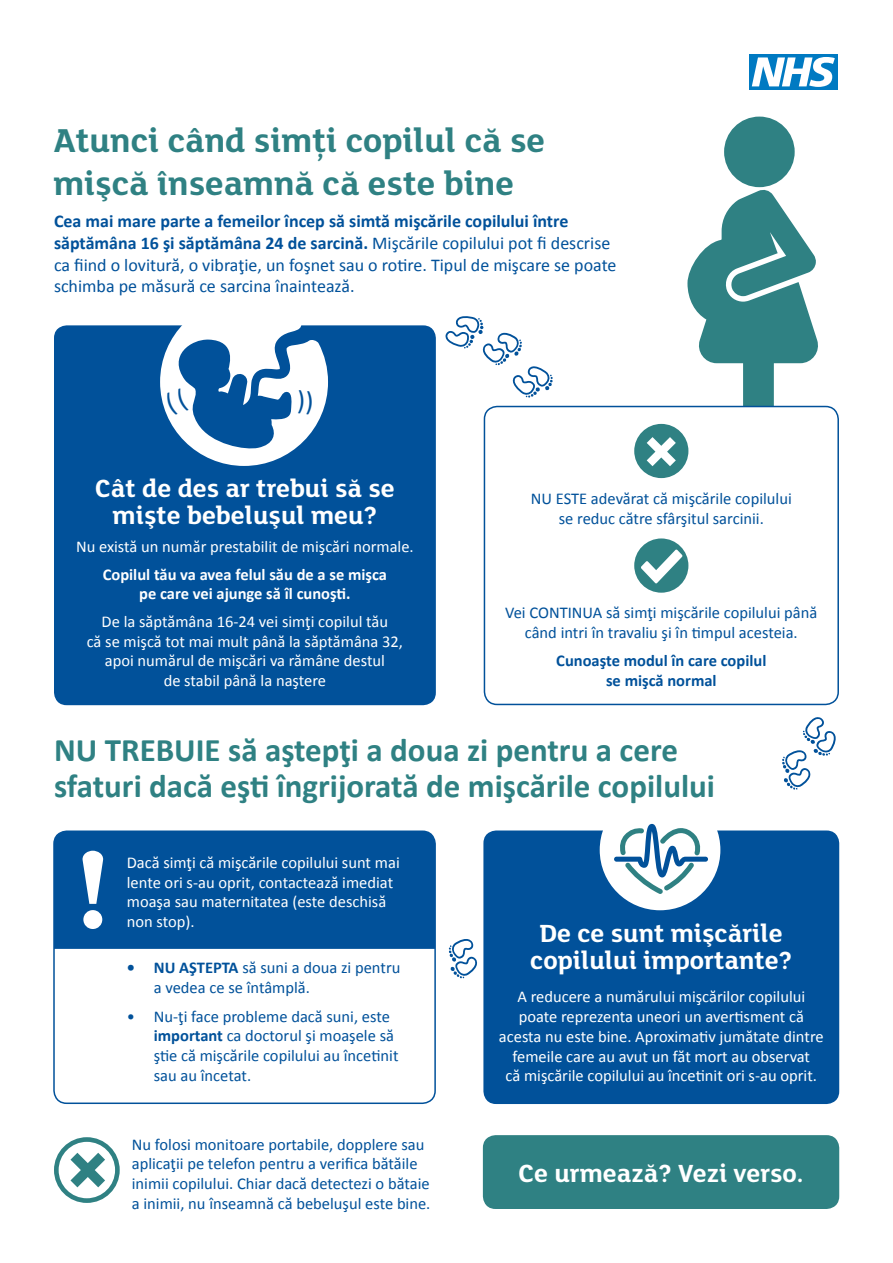
<style>
.page{position:relative;width:893px;height:1263px;background:#fff}
.page>*{position:absolute;margin:0;border:0;box-sizing:border-box;transform-origin:0 0}
.t1{font:800 119.7px "FS Lola";color:#fff}
.t2{font:700 36px/43.2px "FS Lola";color:#2f8183}
.t3{font:700 33px/36px "Calibri";color:#2f8183}
.t4{font:700 27px/27px "FS Lola";color:#fff;text-align:center}
.t5{font:18px/21.6px "Calibri";color:#01519a}
.t6{font:16.5px/19.8px "Calibri";color:#fff;text-align:center}
.t7{font:16.5px/19.8px "Calibri";color:#01519a}
.t8{font:700 16.5px/19.5px "Calibri";color:#fff;text-align:center}
.t9{font:700 16.5px/19.8px "Calibri";color:#01519a;text-align:center}
.s1{font-weight:700}
</style>
<div class="page">
<div style="left:54px;top:325px;width:382px;height:380px;background:#01519a;border-radius:13px"></div>
<div style="left:56px;top:833px;width:377px;height:116px;background:#01519a"></div>
<div style="left:53px;top:830px;width:383px;height:274px;border:2px solid #01519a;border-radius:13px"></div>
<div style="left:483px;top:830px;width:356px;height:274px;background:#01519a;border-radius:13px"></div>
<svg style="left:70px;top:1153px;width:35px;height:34px"></svg>
<div style="left:54px;top:1137px;width:66px;height:66px;border:5px solid #2f8183;border-radius:50%"></div>
<div style="left:600px;top:789px;width:120px;height:121px;background:#fff;border-radius:50%"></div>
<svg style="left:614px;top:824px;width:94px;height:70px"></svg>
<div style="left:724px;top:117px;width:71px;height:70px;background:#2f8183;border-radius:50%"></div>
<svg style="left:687px;top:189px;width:134px;height:217px"></svg>
<div style="left:484px;top:406px;width:355px;height:299px;border:2px solid #01519a;border-radius:13px"></div>
<div style="left:633px;top:422px;width:57px;height:58px;background:#2f8183;border-radius:50%"></div>
<div style="left:631px;top:421px;width:61px;height:60px;border:3px solid #fff;border-radius:50%"></div>
<svg style="left:647px;top:437px;width:29px;height:29px"></svg>
<svg style="left:633px;top:537px;width:57px;height:57px"></svg>
<div style="left:631px;top:535px;width:61px;height:61px;border:3px solid #fff;border-radius:50%"></div>
<svg style="left:641px;top:549px;width:41px;height:34px"></svg>
<svg style="left:445px;top:316px;width:108px;height:82px"></svg>
<svg style="left:782px;top:717px;width:54px;height:73px"></svg>
<svg style="left:449px;top:939px;width:28px;height:39px"></svg>
<div style="left:749px;top:54px;width:89px;height:36px;background:#007ac2"></div>
<svg style="left:752px;top:57px;width:83px;height:30px"></svg>
<div style="left:483px;top:1135px;width:356px;height:74px;background:#2f8183;border-radius:13px"></div>
<svg style="left:160px;top:325px;width:168px;height:141px"></svg>
<h2 class="t2" style="left:53px;top:117px;width:493px">Atunci când simţi copilul că se mişcă înseamnă că este bine</h2>
<p class="t5" style="left:54px;top:211px;width:564px"><span class="s1">Cea mai mare parte a femeilor încep să simtă mişcările copilului între săptămâna 16 şi săptămâna 24 de sarcină.</span> Mişcările copilului pot fi descrise ca fiind o lovitură, o vibraţie, un foşnet sau o rotire. Tipul de mişcare se poate schimba pe măsură ce sarcina înaintează.</p>
<h3 class="t4" style="left:95px;top:473px;width:301px">Cât de des ar trebui să se mişte bebeluşul meu?</h3>
<p class="t6" style="left:76px;top:536px;width:339px">Nu există un număr prestabilit de mişcări normale.</p>
<p class="t8" style="left:103px;top:565px;width:286px">Copilul tău va avea felul său de a se mişca pe care vei ajunge să îl cunoşti.</p>
<p class="t6" style="left:87px;top:612px;width:318px">De la săptămâna 16-24 vei simţi copilul tău<br>că se mişcă tot mai mult până la săptămâna 32, apoi numărul de mişcări va rămâne destul<br>de stabil până la naştere</p>
<p class="t7" style="left:531px;top:489px;width:262px;text-align:center">NU ESTE adevărat că mişcările copilului se reduc către sfârşitul sarcinii.</p>
<p class="t7" style="left:505px;top:603px;width:314px;text-align:center">Vei CONTINUA să simţi mişcările copilului până când intri în travaliu şi în timpul acesteia.</p>
<p class="t9" style="left:556px;top:651px;width:212px">Cunoaşte modul în care copilul se mişcă normal</p>
<h3 class="t3" style="left:54px;top:732px;width:662px">NU TREBUIE să aştepţi a doua zi pentru a cere sfaturi dacă eşti îngrijorată de mişcările copilului</h3>
<h1 class="t1" style="left:75px;top:806px;width:37px">!</h1>
<p class="t6" style="left:127px;top:852px;width:274px;text-align:left">Dacă simţi că mişcările copilului sunt mai lente ori s-au oprit, contactează imediat moaşa sau maternitatea (este deschisă non stop).</p>
<p class="t7" style="left:154px;top:958px;width:248px;text-indent:-27px"><span class="s1">• NU AŞTEPTA</span> să suni a doua zi pentru a vedea ce se întâmplă.</p>
<p class="t7" style="left:154px;top:1006px;width:246px;text-indent:-27px">• Nu-ţi face probleme dacă suni, este <span class="s1">important</span> ca doctorul şi moaşele să ştie că mişcările copilului au încetinit sau au încetat.</p>
<p class="t7" style="left:132px;top:1134px;width:300px">Nu folosi monitoare portabile, dopplere sau aplicaţii pe telefon pentru a verifica bătăile inimii copilului. Chiar dacă detectezi o bătaie a inimii, nu înseamnă că bebeluşul este bine.</p>
<h3 class="t4" style="left:530px;top:918px;width:264px">De ce sunt mişcările copilului importante?</h3>
<p class="t6" style="left:499px;top:987px;width:326px">A reducere a numărului mişcărilor copilului poate reprezenta uneori un avertisment că acesta nu este bine. Aproximativ jumătate dintre femeile care au avut un făt mort au observat<br>că mişcările copilului au încetinit ori s-au oprit.</p>
<h3 class="t4" style="left:519px;top:1158px;width:286px">Ce urmează? Vezi verso.</h3>
</div>
